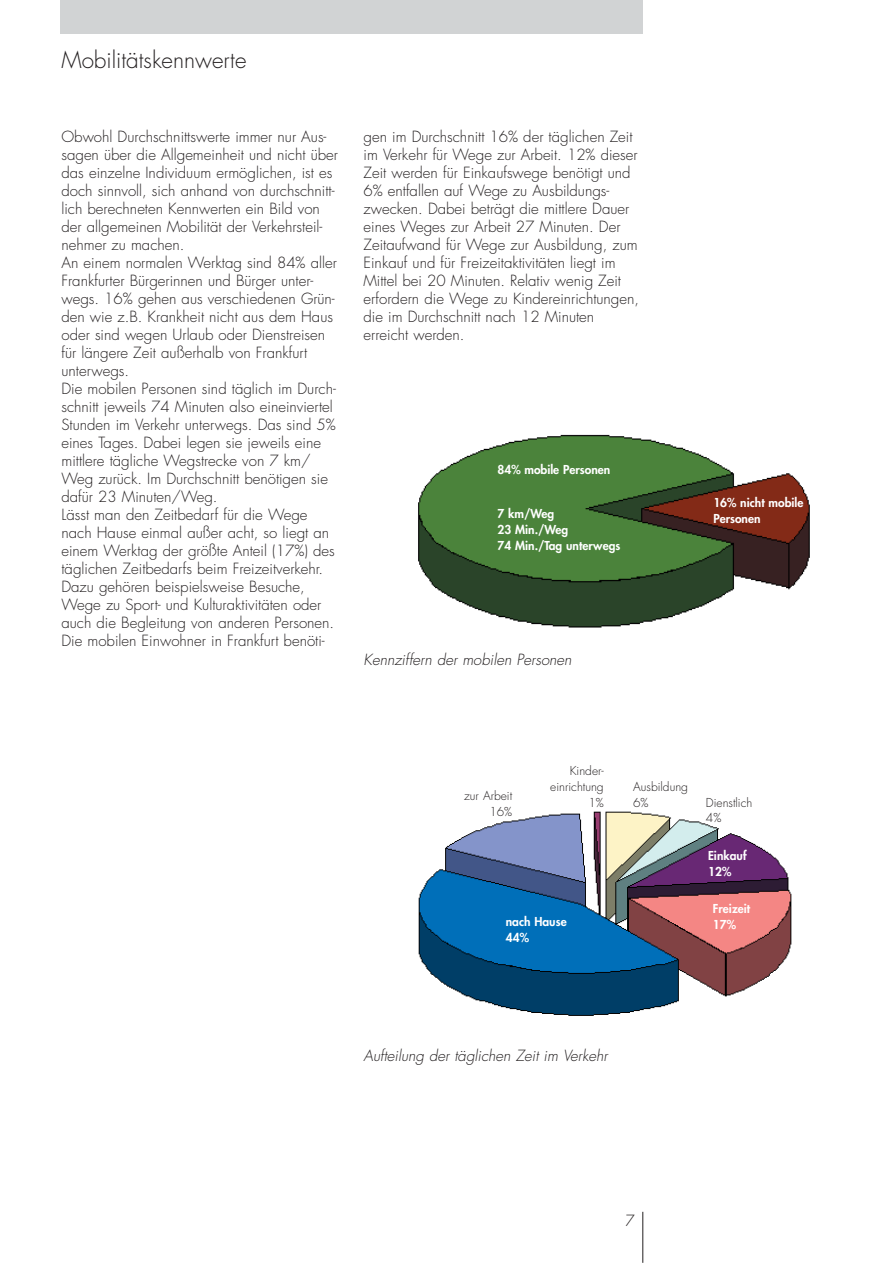
<style>
.page{position:relative;width:893px;height:1263px;background:#fff}
.page>*{position:absolute;margin:0;border:0;box-sizing:border-box;transform-origin:0 0}
.t1{font:300 22.5px "Futura";color:#231f20}
.t2{font:300 15px/18px "Futura";color:#231f20}
.t3{font:italic 300 15px "Futura";color:#231f20}
.t4{font:800 12px/16px "Futura";color:#fff}
.t5{font:300 12px/15.9px "Futura";color:#231f20}
</style>
<div class="page">
<div style="left:60px;top:0;width:582px;height:34px;background:#d1d3d4"></div>
<hr style="left:642px;top:1212px;width:1px;height:51px;background:#231f20">
<img style="left:418px;top:434px;width:392px;height:194px">
<img style="left:418px;top:811px;width:374px;height:205px">
<h1 class="t1" style="left:61px;top:50px;width:186px">Mobilitätskennwerte</h1>
<p class="t2" style="left:61px;top:128px;width:278px">Obwohl Durchschnittswerte immer nur Aus&shy;sagen über die Allgemeinheit und nicht über das einzelne Individuum ermöglichen, ist es doch sinnvoll, sich anhand von durchschnitt&shy;lich berechneten Kennwerten ein Bild von der allgemeinen Mobilität der Verkehrsteil&shy;nehmer zu machen.<br>An einem normalen Werktag sind 84% aller Frankfurter Bürgerinnen und Bürger unter&shy;wegs. 16% gehen aus verschiedenen Grün&shy;den wie z.B. Krankheit nicht aus dem Haus oder sind wegen Urlaub oder Dienstreisen für längere Zeit außerhalb von Frankfurt unterwegs.<br>Die mobilen Personen sind täglich im Durch&shy;schnitt jeweils 74 Minuten also eineinviertel Stunden im Verkehr unterwegs. Das sind 5% eines Tages. Dabei legen sie jeweils eine mittlere tägliche Wegstrecke von 7 km/ Weg zurück. Im Durchschnitt benötigen sie dafür 23 Minuten/Weg.<br>Lässt man den Zeitbedarf für die Wege nach Hause einmal außer acht, so liegt an einem Werktag der größte Anteil (17%) des täglichen Zeitbedarfs beim Freizeitverkehr.<br>Dazu gehören beispielsweise Besuche, Wege zu Sport- und Kulturaktivitäten oder auch die Begleitung von anderen Personen.<br>Die mobilen Einwohner in Frankfurt benöti-</p>
<p class="t2" style="left:363px;top:128px;width:277px">gen im Durchschnitt 16% der täglichen Zeit im Verkehr für Wege zur Arbeit. 12% dieser Zeit werden für Einkaufswege benötigt und 6% entfallen auf Wege zu Ausbildungs&shy;zwecken. Dabei beträgt die mittlere Dauer eines Weges zur Arbeit 27 Minuten. Der Zeitaufwand für Wege zur Ausbildung, zum Einkauf und für Freizeitaktivitäten liegt im Mittel bei 20 Minuten. Relativ wenig Zeit erfordern die Wege zu Kindereinrichtungen, die im Durchschnitt nach 12 Minuten erreicht werden.</p>
<p class="t3" style="left:363px;top:653px;width:209px">Kennziffern der mobilen Personen</p>
<p class="t4" style="left:497px;top:462px;width:114px">84% mobile Personen</p>
<p class="t4" style="left:497px;top:506px;width:124px">7 km/Weg<br>23 Min./Weg<br>74 Min./Tag unterwegs</p>
<p class="t4" style="left:713px;top:495px;width:91px">16% nicht mobile<br>Personen</p>
<p class="t5" style="left:464px;top:789px;width:50px;text-align:right">zur Arbeit<br>16%</p>
<p class="t5" style="left:550px;top:764px;width:55px;text-align:right">Kinder&shy;einrichtung<br>1%</p>
<p class="t4" style="left:506px;top:915px;width:62px">nach Hause<br>44%</p>
<p class="t5" style="left:633px;top:780px;width:56px">Ausbildung<br>6%</p>
<p class="t5" style="left:706px;top:795px;width:48px">Dienstlich<br>4%</p>
<p class="t4" style="left:708px;top:848px;width:40px">Einkauf<br>12%</p>
<p class="t4" style="left:713px;top:902px;width:39px">Freizeit<br>17%</p>
<p class="t3" style="left:363px;top:1049px;width:246px">Aufteilung der täglichen Zeit im Verkehr</p>
<p class="t2" style="left:625px;top:1213px;width:11px">7</p>
</div>
